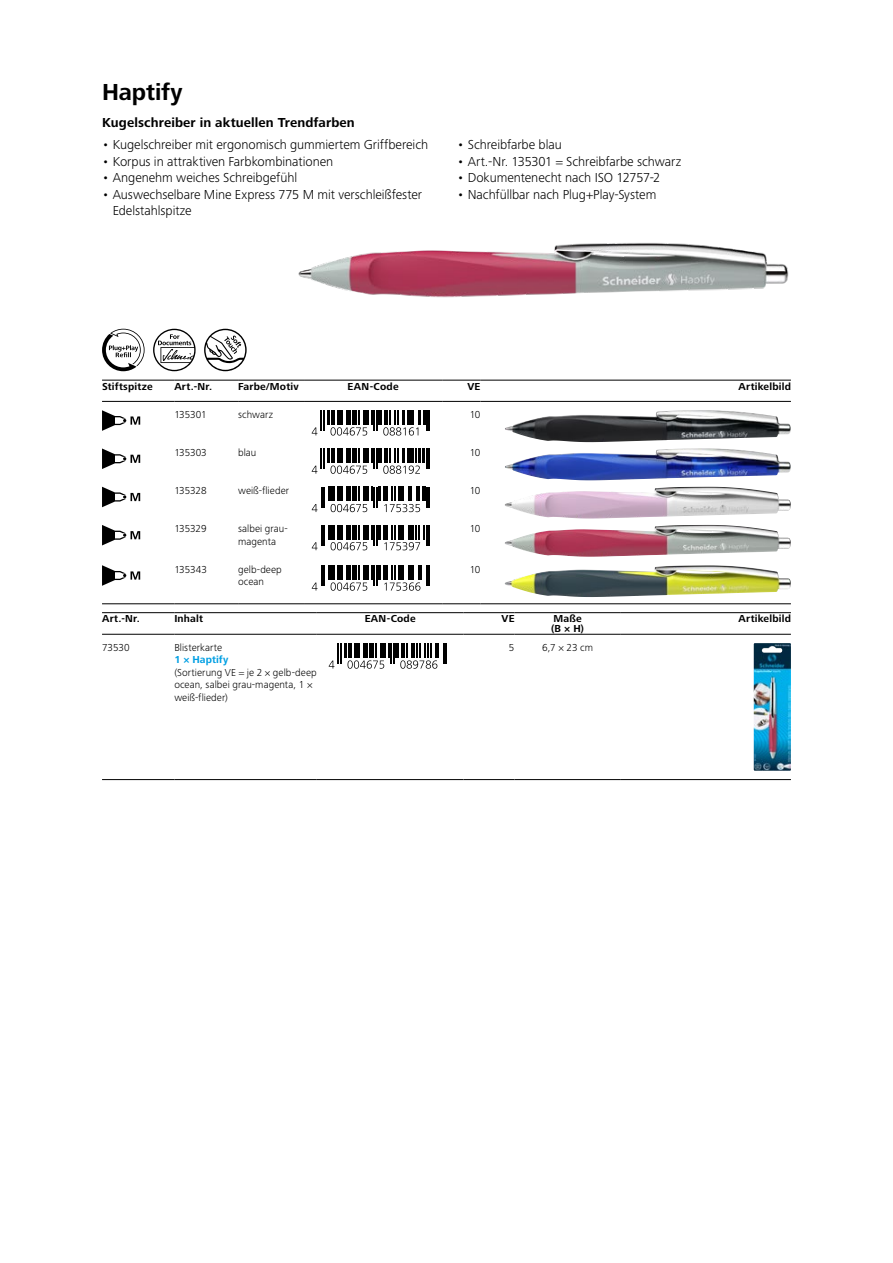
<style>
.page{position:relative;width:893px;height:1263px;background:#fff}
.page>*{position:absolute;margin:0;border:0;box-sizing:border-box;transform-origin:0 0}
.t1{font:700 24px "Frutiger Next LTW1 G";letter-spacing:-.005em;color:#000}
.t2{font:300 13.5px/16.5px "Frutiger Next LTW1 G";letter-spacing:-.005em;color:#000}
.t3{font:700 13.5px "Frutiger Next LTW1 G";letter-spacing:.01em;color:#000}
.t4{font:300 10.5px/12.5px "Frutiger Next LTW1 G";letter-spacing:.005em;color:#000}
.t5{font:700 10.5px/9.8px "Frutiger Next LTW1 G";letter-spacing:.02em;color:#000}
.t6{font:700 10.5px "Frutiger Next LTW1 G";letter-spacing:.005em;color:#009fe3}
</style>
<div class="page">
<img style="left:298px;top:243px;width:491px;height:55px">
<svg style="left:102px;top:329px;width:43px;height:42px"></svg>
<svg style="left:153px;top:329px;width:43px;height:42px"></svg>
<svg style="left:204px;top:329px;width:43px;height:42px"></svg>
<hr style="left:102px;top:603px;width:72px;height:1px;background:#000">
<hr style="left:174px;top:603px;width:64px;height:1px;background:#000">
<hr style="left:238px;top:603px;width:66px;height:1px;background:#000">
<hr style="left:304px;top:603px;width:138px;height:1px;background:#000">
<hr style="left:442px;top:603px;width:38px;height:1px;background:#000">
<hr style="left:480px;top:603px;width:311px;height:1px;background:#000">
<hr style="left:102px;top:401px;width:72px;height:1px;background:#000">
<hr style="left:174px;top:401px;width:64px;height:1px;background:#000">
<hr style="left:238px;top:401px;width:66px;height:1px;background:#000">
<hr style="left:304px;top:401px;width:138px;height:1px;background:#000">
<hr style="left:442px;top:401px;width:38px;height:1px;background:#000">
<hr style="left:480px;top:401px;width:311px;height:1px;background:#000">
<hr style="left:102px;top:380px;width:72px;height:1px;background:#000">
<hr style="left:174px;top:380px;width:64px;height:1px;background:#000">
<hr style="left:238px;top:380px;width:66px;height:1px;background:#000">
<hr style="left:304px;top:380px;width:138px;height:1px;background:#000">
<hr style="left:442px;top:380px;width:38px;height:1px;background:#000">
<hr style="left:480px;top:380px;width:311px;height:1px;background:#000">
<svg style="left:102px;top:410px;width:38px;height:21px"></svg>
<hr style="left:378px;top:410px;width:4px;height:15px;background:#000">
<svg style="left:312px;top:410px;width:65px;height:26px"></svg>
<svg style="left:383px;top:410px;width:47px;height:26px"></svg>
<img style="left:505px;top:410px;width:286px;height:32px">
<svg style="left:102px;top:448px;width:38px;height:21px"></svg>
<hr style="left:378px;top:448px;width:4px;height:15px;background:#000">
<svg style="left:312px;top:448px;width:65px;height:26px"></svg>
<svg style="left:383px;top:448px;width:47px;height:26px"></svg>
<img style="left:505px;top:448px;width:286px;height:32px">
<svg style="left:102px;top:487px;width:38px;height:20px"></svg>
<hr style="left:378px;top:487px;width:3px;height:14px;background:#000">
<hr style="left:422px;top:487px;width:3px;height:14px;background:#000">
<svg style="left:427px;top:487px;width:3px;height:20px"></svg>
<svg style="left:312px;top:487px;width:65px;height:25px"></svg>
<svg style="left:383px;top:487px;width:37px;height:25px"></svg>
<img style="left:505px;top:487px;width:286px;height:32px">
<svg style="left:102px;top:525px;width:38px;height:20px"></svg>
<hr style="left:378px;top:525px;width:3px;height:14px;background:#000">
<svg style="left:312px;top:525px;width:65px;height:25px"></svg>
<svg style="left:383px;top:525px;width:47px;height:25px"></svg>
<img style="left:505px;top:525px;width:286px;height:32px">
<svg style="left:102px;top:565px;width:38px;height:21px"></svg>
<hr style="left:378px;top:565px;width:3px;height:15px;background:#000">
<svg style="left:312px;top:565px;width:65px;height:26px"></svg>
<svg style="left:383px;top:565px;width:47px;height:26px"></svg>
<img style="left:505px;top:565px;width:286px;height:32px">
<hr style="left:102px;top:612px;width:72px;height:1px;background:#000">
<hr style="left:102px;top:634px;width:72px;height:1px;background:#000">
<hr style="left:174px;top:612px;width:143px;height:1px;background:#000">
<hr style="left:174px;top:634px;width:143px;height:1px;background:#000">
<hr style="left:317px;top:612px;width:146px;height:1px;background:#000">
<hr style="left:317px;top:634px;width:146px;height:1px;background:#000">
<hr style="left:463px;top:612px;width:51px;height:1px;background:#000">
<hr style="left:514px;top:612px;width:107px;height:1px;background:#000">
<hr style="left:463px;top:634px;width:51px;height:1px;background:#000">
<hr style="left:514px;top:634px;width:107px;height:1px;background:#000">
<hr style="left:621px;top:612px;width:170px;height:1px;background:#000">
<hr style="left:621px;top:634px;width:170px;height:1px;background:#000">
<hr style="left:102px;top:779px;width:72px;height:1px;background:#000">
<hr style="left:174px;top:779px;width:143px;height:1px;background:#000">
<hr style="left:317px;top:779px;width:146px;height:1px;background:#000">
<hr style="left:463px;top:779px;width:51px;height:1px;background:#000">
<hr style="left:514px;top:779px;width:107px;height:1px;background:#000">
<hr style="left:621px;top:779px;width:170px;height:1px;background:#000">
<hr style="left:395px;top:643px;width:4px;height:15px;background:#000">
<hr style="left:443px;top:643px;width:2px;height:21px;background:#000">
<svg style="left:446px;top:643px;width:1px;height:21px"></svg>
<svg style="left:329px;top:643px;width:65px;height:26px"></svg>
<svg style="left:400px;top:643px;width:39px;height:26px"></svg>
<img style="left:754px;top:643px;width:37px;height:128px">
<h1 class="t1" style="left:102px;top:78px;width:82px">Haptify</h1>
<p class="t3" style="left:102px;top:115px;width:254px">Kugelschreiber in aktuellen Trendfarben</p>
<p class="t2" style="left:102px;top:137px;width:328px">• Kugelschreiber mit ergonomisch gummiertem Griffbereich</p>
<p class="t2" style="left:102px;top:153px;width:233px">• Korpus in attraktiven Farbkombinationen</p>
<p class="t2" style="left:102px;top:170px;width:197px">• Angenehm weiches Schreibgefühl</p>
<p class="t2" style="left:113px;top:186px;width:311px;text-indent:-11px">• Auswechselbare Mine Express 775 M mit verschleißfester<br>Edelstahlspitze</p>
<p class="t2" style="left:457px;top:137px;width:106px">• Schreibfarbe blau</p>
<p class="t2" style="left:457px;top:153px;width:226px">• Art.-Nr. 135301 = Schreibfarbe schwarz</p>
<p class="t2" style="left:457px;top:170px;width:205px">• Dokumentenecht nach ISO 12757‑2</p>
<p class="t2" style="left:457px;top:186px;width:201px">• Nachfüllbar nach Plug+Play‑System</p>
<p class="t5" style="left:102px;top:382px;width:52px">Stiftspitze</p>
<p class="t5" style="left:174px;top:382px;width:39px">Art.-Nr.</p>
<p class="t5" style="left:238px;top:382px;width:62px">Farbe/Motiv</p>
<p class="t5" style="left:348px;top:382px;width:52px">EAN-Code</p>
<p class="t5" style="left:467px;top:382px;width:15px">VE</p>
<p class="t5" style="left:739px;top:382px;width:54px">Artikelbild</p>
<p class="t4" style="left:174px;top:408px;width:34px">135301</p>
<p class="t4" style="left:238px;top:408px;width:36px">schwarz</p>
<p class="t4" style="left:470px;top:408px;width:12px">10</p>
<p class="t4" style="left:174px;top:446px;width:34px">135303</p>
<p class="t4" style="left:238px;top:446px;width:20px">blau</p>
<p class="t4" style="left:470px;top:446px;width:12px">10</p>
<p class="t4" style="left:174px;top:485px;width:34px">135328</p>
<p class="t4" style="left:238px;top:485px;width:52px">weiß-flieder</p>
<p class="t4" style="left:470px;top:485px;width:12px">10</p>
<p class="t4" style="left:174px;top:523px;width:34px">135329</p>
<p class="t4" style="left:238px;top:523px;width:50px">salbei grau&shy;magenta</p>
<p class="t4" style="left:470px;top:523px;width:12px">10</p>
<p class="t4" style="left:174px;top:563px;width:34px">135343</p>
<p class="t4" style="left:238px;top:563px;width:45px">gelb-deep ocean</p>
<p class="t4" style="left:470px;top:563px;width:12px">10</p>
<p class="t5" style="left:102px;top:614px;width:39px">Art.-Nr.</p>
<p class="t5" style="left:174px;top:614px;width:30px">Inhalt</p>
<p class="t5" style="left:365px;top:614px;width:52px">EAN-Code</p>
<p class="t5" style="left:501px;top:614px;width:15px">VE</p>
<p class="t5" style="left:551px;top:614px;width:34px">Maße (B × H)</p>
<p class="t5" style="left:739px;top:614px;width:54px">Artikelbild</p>
<p class="t4" style="left:102px;top:641px;width:29px">73530</p>
<p class="t4" style="left:174px;top:641px;width:49px">Blisterkarte</p>
<p class="t6" style="left:174px;top:654px;width:56px">1 × Haptify</p>
<p class="t4" style="left:174px;top:666px;width:144px">(Sortierung VE = je 2 × gelb-deep ocean, salbei grau-magenta, 1 × weiß-flieder)</p>
<p class="t4" style="left:509px;top:641px;width:7px">5</p>
<p class="t4" style="left:542px;top:641px;width:53px">6,7 × 23 cm</p>
</div>
